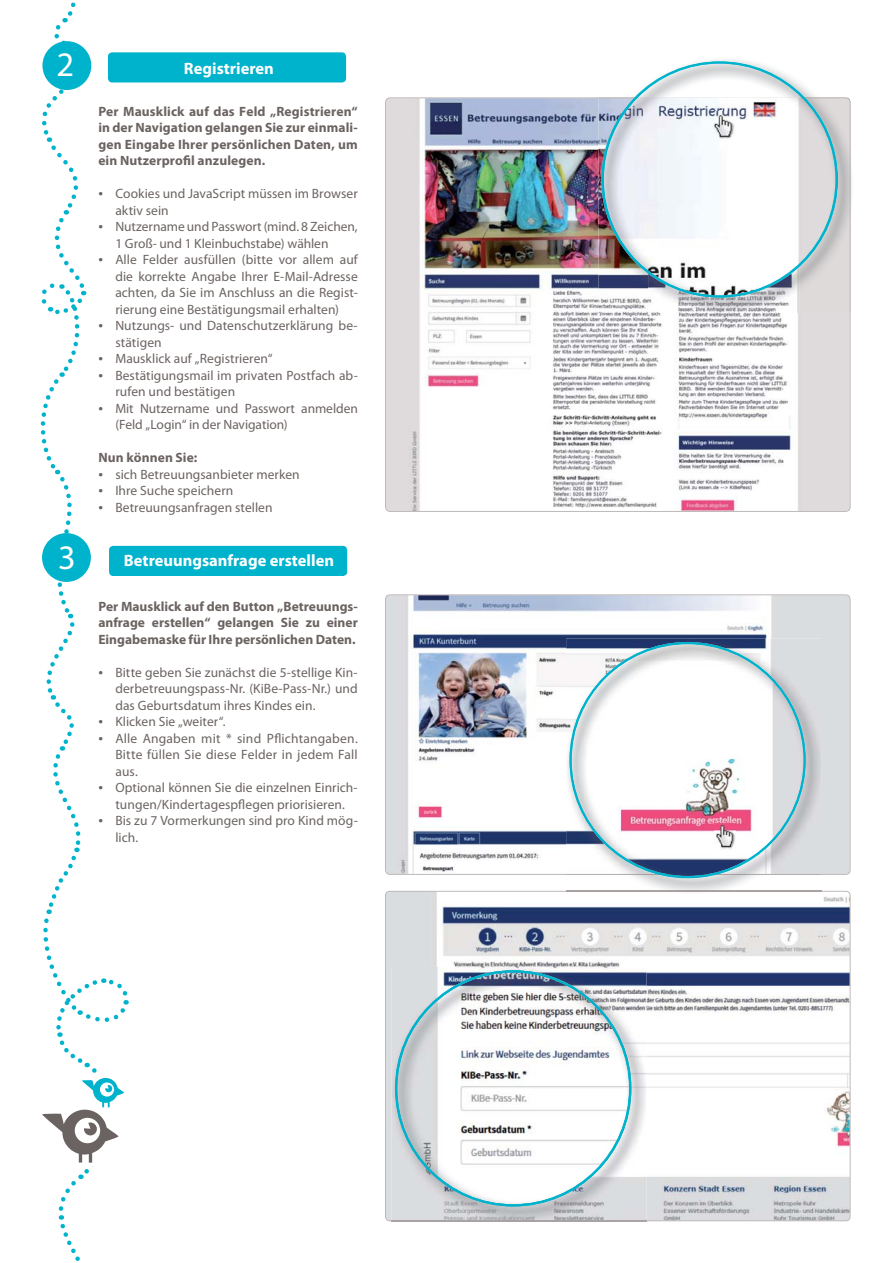
<style>
.page{position:relative;width:893px;height:1263px;background:#fff}
.page>*{position:absolute;margin:0;border:0;box-sizing:border-box;transform-origin:0 0}
.t1{font:34.5px "Myriad Pro";color:#fff}
.t2{font:700 16.5px "Myriad Pro";color:#fff}
.t3{font:13.5px/16.5px "Myriad Pro";letter-spacing:.005em;color:#6b6361}
.t4{font:700 13.5px/16.5px "Myriad Pro";letter-spacing:.005em;color:#6b6361;text-align:justify}
.s1{font-size:16.5px}
</style>
<div class="page">
<img style="left:385px;top:97px;width:465px;height:415px">
<svg style="left:385px;top:594px;width:465px;height:281px"></svg>
<svg style="left:385px;top:891px;width:465px;height:330px"></svg>
<img style="left:598px;top:59px;width:254px;height:254px">
<img style="left:598px;top:98px;width:252px;height:215px">
<svg style="left:602px;top:61px;width:236px;height:237px"></svg>
<img style="left:566px;top:874px;width:255px;height:20px">
<img style="left:566px;top:891px;width:255px;height:1px">
<svg style="left:569px;top:642px;width:237px;height:236px"></svg>
<img style="left:392px;top:967px;width:254px;height:255px">
<img style="left:392px;top:1220px;width:254px;height:1px">
<img style="left:395px;top:970px;width:236px;height:236px">
<svg style="left:40px;top:2px;width:91px;height:1259px"></svg>
<div style="left:42px;top:41px;width:49px;height:49px;background:#00b3cc;border-radius:50%"></div>
<div style="left:42px;top:533px;width:49px;height:49px;background:#00b3cc;border-radius:50%"></div>
<div style="left:108px;top:52px;width:238px;height:30px;background:#00b3cc;border-radius:4px"></div>
<div style="left:109px;top:546px;width:238px;height:30px;background:#00b3cc;border-radius:4px"></div>
<img style="left:713px;top:112px;width:21px;height:27px">
<img style="left:714px;top:822px;width:21px;height:27px">
<h1 class="t1" style="left:57px;top:52px;width:19px">2</h1>
<p class="t2" style="left:184px;top:62px;width:91px">Registrieren</p>
<h1 class="t1" style="left:58px;top:545px;width:19px">3</h1>
<p class="t4" style="left:98px;top:104px;width:261px">Per Mausklick auf das Feld „Registrieren“ in der Navigation gelangen Sie zur einmali&shy;gen Eingabe Ihrer persönlichen Daten, um ein Nutzerprofil anzulegen.</p>
<p class="t3" style="left:115px;top:186px;width:244px;text-indent:-17px"><span class="s1">•</span> Cookies und JavaScript müssen im Browser aktiv sein</p>
<p class="t3" style="left:115px;top:219px;width:244px;text-indent:-17px"><span class="s1">•</span> Nutzername und Passwort (mind. 8 Zeichen,<br>1 Groß- und 1 Kleinbuchstabe) wählen</p>
<p class="t3" style="left:115px;top:252px;width:244px;text-align:justify;text-indent:-17px"><span class="s1">•</span> Alle Felder ausfüllen (bitte vor allem auf die korrekte Angabe Ihrer E-Mail-Adresse achten, da Sie im Anschluss an die Regist&shy;rierung eine Bestätigungsmail erhalten)</p>
<p class="t3" style="left:115px;top:318px;width:244px;text-indent:-17px"><span class="s1">•</span> Nutzungs- und Datenschutzerklärung be&shy;stätigen</p>
<p class="t3" style="left:98px;top:351px;width:176px"><span class="s1">•</span> Mausklick auf „Registrieren“</p>
<p class="t3" style="left:115px;top:368px;width:244px;text-indent:-17px"><span class="s1">•</span> Bestätigungsmail im privaten Postfach ab&shy;rufen und bestätigen</p>
<p class="t3" style="left:115px;top:401px;width:244px;text-indent:-17px"><span class="s1">•</span> Mit Nutzername und Passwort anmelden (Feld „Login“ in der Navigation)</p>
<p class="t4" style="left:98px;top:451px;width:100px">Nun können Sie:</p>
<p class="t3" style="left:98px;top:467px;width:203px"><span class="s1">•</span> sich Betreuungsanbieter merken</p>
<p class="t3" style="left:98px;top:483px;width:136px"><span class="s1">•</span> Ihre Suche speichern</p>
<p class="t3" style="left:98px;top:500px;width:176px"><span class="s1">•</span> Betreuungsanfragen stellen</p>
<p class="t2" style="left:124px;top:555px;width:212px">Betreuungsanfrage erstellen</p>
<p class="t4" style="left:98px;top:599px;width:261px">Per Mausklick auf den Button „Betreuungs&shy;anfrage erstellen“ gelangen Sie zu einer Eingabemaske für Ihre persönlichen Daten.</p>
<p class="t3" style="left:115px;top:665px;width:244px;text-align:justify;text-indent:-17px"><span class="s1">•</span> Bitte geben Sie zunächst die 5-stellige Kin&shy;derbetreuungspass-Nr. (KiBe-Pass-Nr.) und das Geburtsdatum ihres Kindes ein.</p>
<p class="t3" style="left:98px;top:714px;width:129px"><span class="s1">•</span> Klicken Sie „weiter“.</p>
<p class="t3" style="left:115px;top:731px;width:244px;text-align:justify;text-indent:-17px"><span class="s1">•</span> Alle Angaben mit * sind Pflichtangaben.<br>Bitte füllen Sie diese Felder in jedem Fall aus.</p>
<p class="t3" style="left:98px;top:780px;width:261px;text-align:center"><span class="s1">•</span> Optional können Sie die einzelnen Einrich&shy;tungen/Kindertagespflegen priorisieren.</p>
<p class="t3" style="left:115px;top:813px;width:244px;text-indent:-17px"><span class="s1">•</span> Bis zu 7 Vormerkungen sind pro Kind mög&shy;lich.</p>
</div>
